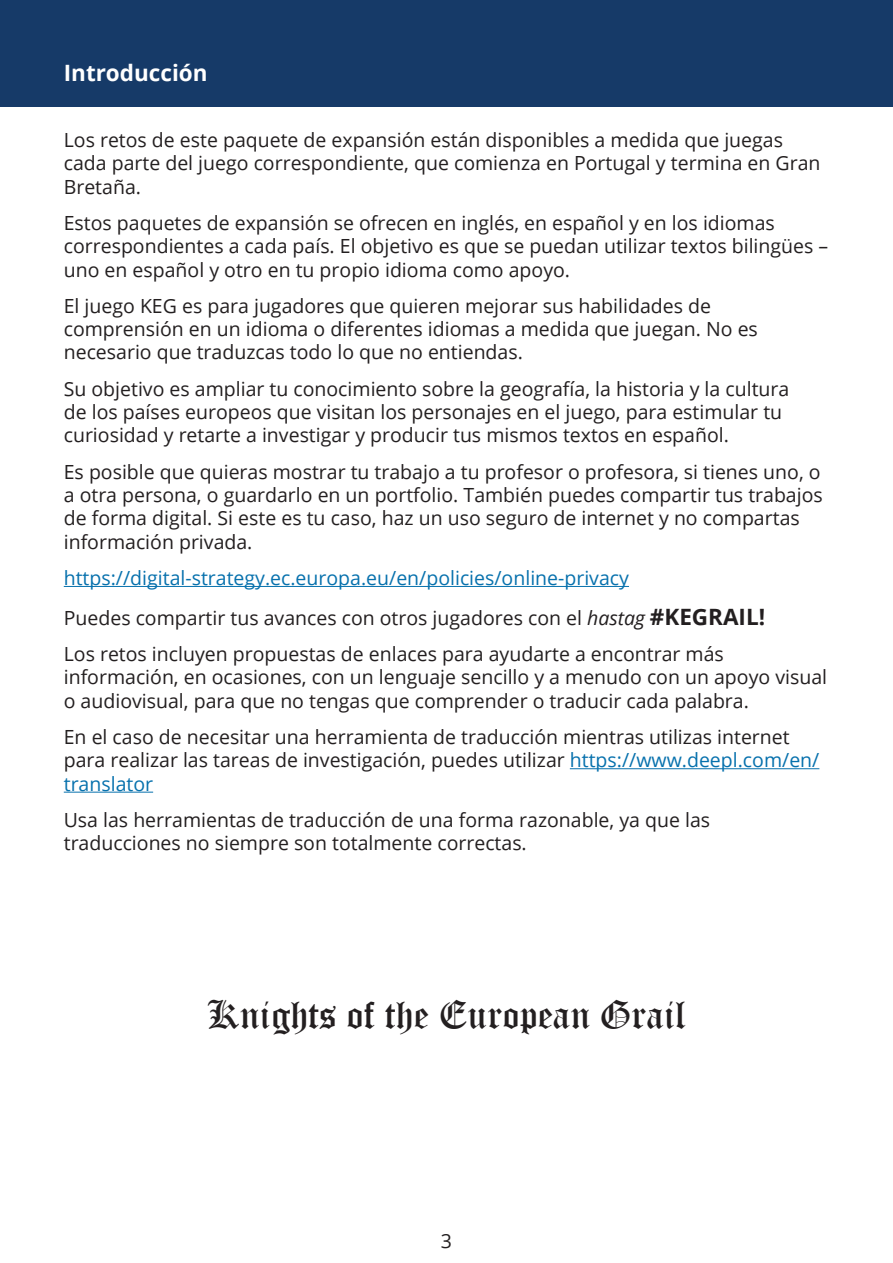
<style>
.page{position:relative;width:893px;height:1263px;background:#fff}
.page>*{position:absolute;margin:0;border:0;box-sizing:border-box;transform-origin:0 0}
.t1{font:39px "Old English Text";color:#231f20}
.t2{font:700 22.5px "Open Sans";color:#fff}
.t3{font:19.5px/23.4px "Open Sans";color:#231f20}
.t4{font:19.5px/39.8px "Open Sans";color:#0771ad}
.s1{color:#231f20}
.s2{font-style:italic;color:#231f20}
.s3{font-weight:700;font-size:22.5px;color:#231f20}
.s4{color:#0771ad}
</style>
<div class="page">
<div style="left:0;top:0;width:893px;height:106px;background:#163a68"></div>
<hr style="left:64px;top:586px;width:565px;height:1px;background:#0771ad">
<hr style="left:570px;top:768px;width:249px;height:1px;background:#0771ad">
<hr style="left:64px;top:792px;width:89px;height:1px;background:#0771ad">
<p class="t2" style="left:64px;top:57px;width:145px">Introducción</p>
<p class="t3" style="left:64px;top:127px;width:758px">Los retos de este paquete de expansión están disponibles a medida que juegas cada parte del juego correspondiente, que comienza en Portugal y termina en Gran<br>Bretaña.</p>
<p class="t3" style="left:64px;top:210px;width:766px">Estos paquetes de expansión se ofrecen en inglés, en español y en los idiomas correspondientes a cada país. El objetivo es que se puedan utilizar textos bilingües – uno en español y otro en tu propio idioma como apoyo.</p>
<p class="t3" style="left:64px;top:293px;width:696px">El juego KEG es para jugadores que quieren mejorar sus habilidades de comprensión en un idioma o diferentes idiomas a medida que juegan. No es necesario que traduzcas todo lo que no entiendas.</p>
<p class="t3" style="left:64px;top:376px;width:727px">Su objetivo es ampliar tu conocimiento sobre la geografía, la historia y la cultura de los países europeos que visitan los personajes en el juego, para estimular tu curiosidad y retarte a investigar y producir tus mismos textos en español.</p>
<p class="t3" style="left:64px;top:459px;width:760px">Es posible que quieras mostrar tu trabajo a tu profesor o profesora, si tienes uno, o a otra persona, o guardarlo en un portfolio. También puedes compartir tus trabajos de forma digital. Si este es tu caso, haz un uso seguro de internet y no compartas información privada.</p>
<p class="t4" style="left:64px;top:557px;width:703px">https://digital-strategy.ec.europa.eu/en/policies/online-privacy<br><span class="s1">Puedes compartir tus avances con otros jugadores con el</span> <span class="s2">hastag</span> <span class="s3">#KEGRAIL!</span></p>
<p class="t3" style="left:64px;top:642px;width:765px">Los retos incluyen propuestas de enlaces para ayudarte a encontrar más información, en ocasiones, con un lenguaje sencillo y a menudo con un apoyo visual o audiovisual, para que no tengas que comprender o traducir cada palabra.</p>
<p class="t3" style="left:64px;top:725px;width:757px">En el caso de necesitar una herramienta de traducción mientras utilizas internet para realizar las tareas de investigación, puedes utilizar <span class="s4">https://www.deepl.com/en/ translator</span></p>
<p class="t3" style="left:64px;top:807px;width:648px">Usa las herramientas de traducción de una forma razonable, ya que las traducciones no siempre son totalmente correctas.</p>
<h1 class="t1" style="left:207px;top:990px;width:481px">Knights of the European Grail</h1>
<p class="t3" style="left:441px;top:1229px;width:13px">3</p>
</div>
